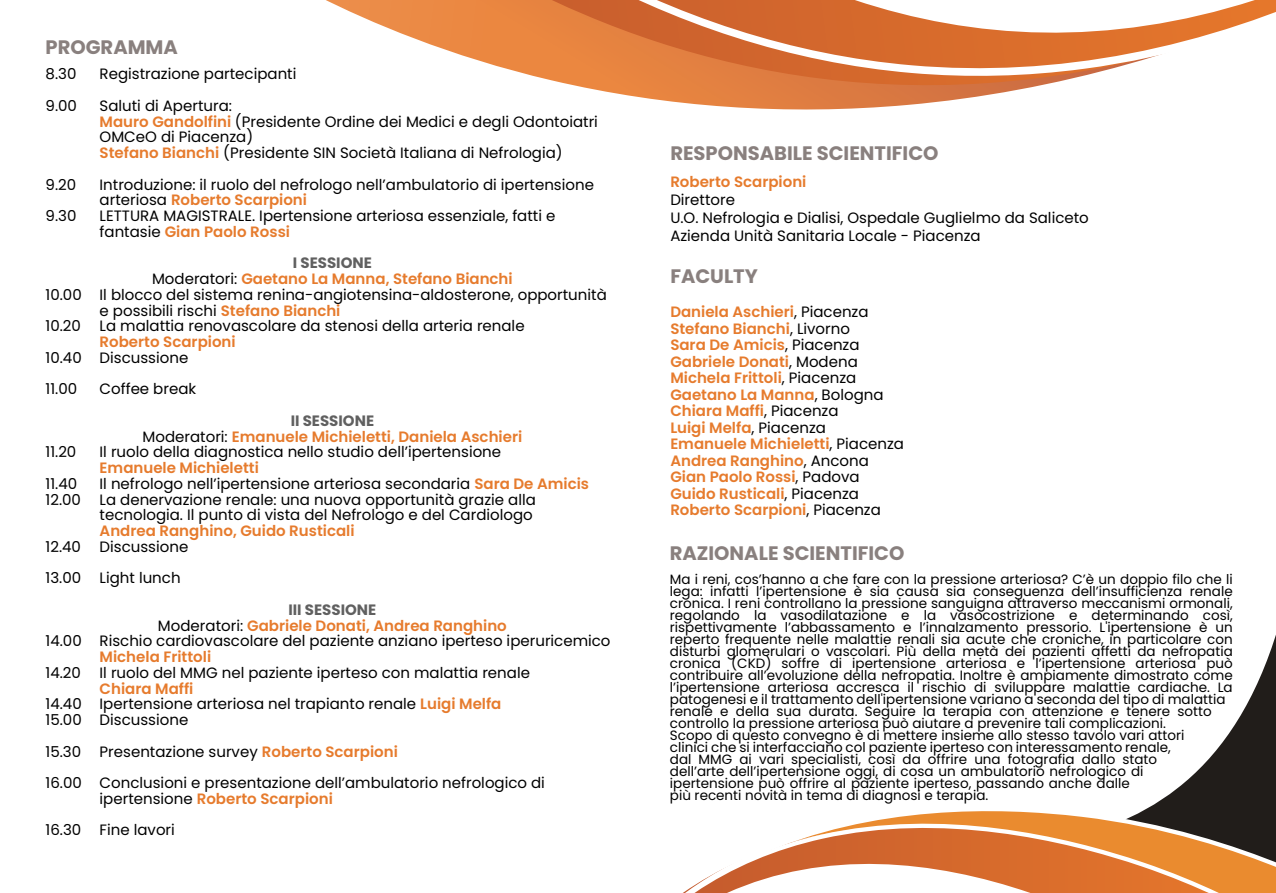
<style>
.page{position:relative;width:1276px;height:893px;background:#fff}
.page>*{position:absolute;margin:0;border:0;box-sizing:border-box;transform-origin:0 0}
.t1{font:700 19.5px "Poppins";color:#89807e}
.t2{font:15px/15.8px "Poppins";color:#000}
.t3{font:600 15px/16.5px "Poppins";color:#e67b2d;text-align:center}
.t4{font:700 15px "Poppins";color:#606060}
.t5{font:13.5px/12px "Poppins";color:#000}
.s1{font-weight:600;color:#e67b2d}
.s2{font-weight:400;color:#000}
.s3{font-weight:700;color:#606060}
</style>
<div class="page">
<svg style="left:1159px;top:638px;width:116px;height:163px"></svg>
<svg style="left:1148px;top:801px;width:127px;height:7px"></svg>
<svg style="left:683px;top:808px;width:592px;height:85px"></svg>
<svg style="left:326px;top:0;width:949px;height:110px"></svg>
<h1 class="t1" style="left:46px;top:36px;width:134px">PROGRAMMA</h1>
<p class="t2" style="left:46px;top:66px;width:32px">8.30</p>
<p class="t2" style="left:100px;top:66px;width:198px">Registrazione partecipanti</p>
<p class="t2" style="left:46px;top:98px;width:33px">9.00</p>
<p class="t2" style="left:100px;top:98px;width:500px">Saluti di Apertura:<br><span class="s1">Mauro Gandolfini</span> (Presidente Ordine dei Medici e degli Odontoiatri OMCeO di Piacenza)<br><span class="s1">Stefano Bianchi</span> (Presidente SIN Società Italiana di Nefrologia)</p>
<p class="t2" style="left:46px;top:176px;width:32px">9.20</p>
<p class="t2" style="left:100px;top:176px;width:496px">Introduzione: il ruolo del nefrologo nell’ambulatorio di ipertensione arteriosa <span class="s1">Roberto Scarpioni</span></p>
<p class="t2" style="left:46px;top:208px;width:32px">9.30</p>
<p class="t2" style="left:100px;top:208px;width:457px">LETTURA MAGISTRALE. Ipertensione arteriosa essenziale, fatti e fantasie <span class="s1">Gian Paolo Rossi</span></p>
<p class="t4" style="left:293px;top:254px;width:81px">I SESSIONE</p>
<p class="t3" style="left:152px;top:271px;width:362px"><span class="s2">Moderatori:</span> Gaetano La Manna, Stefano Bianchi</p>
<p class="t2" style="left:46px;top:287px;width:562px">10.00 Il blocco del sistema renina-angiotensina-aldosterone, opportunità</p>
<p class="t2" style="left:100px;top:302px;width:242px">e possibili rischi <span class="s1">Stefano Bianchi</span></p>
<p class="t2" style="left:46px;top:318px;width:480px">10.20 La malattia renovascolare da stenosi della arteria renale</p>
<p class="t3" style="left:100px;top:334px;width:138px">Roberto Scarpioni</p>
<p class="t2" style="left:46px;top:342px;width:144px;line-height:31.5px">10.40 Discussione<br>11.00</p>
<p class="t2" style="left:100px;top:381px;width:98px">Coffee break</p>
<p class="t3" style="left:142px;top:413px;width:381px;line-height:15.8px"><span class="s3">II SESSIONE<br></span><span class="s2">Moderatori:</span> Emanuele Michieletti, Daniela Aschieri</p>
<p class="t2" style="left:46px;top:444px;width:32px">11.20</p>
<p class="t2" style="left:100px;top:444px;width:403px">Il ruolo della diagnostica nello studio dell’ipertensione</p>
<p class="t3" style="left:100px;top:460px;width:161px">Emanuele Michieletti</p>
<p class="t2" style="left:46px;top:476px;width:33px">11.40</p>
<p class="t2" style="left:100px;top:476px;width:491px">Il nefrologo nell’ipertensione arteriosa secondaria <span class="s1">Sara De Amicis</span></p>
<p class="t2" style="left:46px;top:491px;width:492px">12.00 La denervazione renale: una nuova opportunità grazie alla</p>
<p class="t2" style="left:100px;top:507px;width:435px">tecnologia. Il punto di vista del Nefrologo e del Cardiologo</p>
<p class="t3" style="left:100px;top:523px;width:256px">Andrea Ranghino, Guido Rusticali</p>
<p class="t2" style="left:46px;top:531px;width:144px;line-height:31.5px">12.40 Discussione<br>13.00 Light lunch</p>
<p class="t2" style="left:46px;top:602px;width:566px;text-align:center"><span class="s3">III SESSIONE<br></span>Moderatori: <span class="s1">Gabriele Donati, Andrea Ranghino<br></span>14.00 Rischio cardiovascolare del paziente anziano iperteso iperuricemico</p>
<p class="t3" style="left:100px;top:649px;width:113px">Michela Frittoli</p>
<p class="t2" style="left:46px;top:665px;width:486px">14.20 Il ruolo del MMG nel paziente iperteso con malattia renale</p>
<p class="t2" style="left:46px;top:680px;width:457px;text-indent:54px"><span class="s1">Chiara Maffi<br></span>14.40 Ipertensione arteriosa nel trapianto renale <span class="s1">Luigi Melfa<br></span>15.00 Discussione</p>
<p class="t2" style="left:46px;top:736px;width:501px;line-height:31.5px">15.30 Presentazione survey <span class="s1">Roberto Scarpioni<br></span>16.00 Conclusioni e presentazione dell’ambulatorio nefrologico di</p>
<p class="t2" style="left:46px;top:783px;width:289px;line-height:31.5px;text-indent:54px">ipertensione <span class="s1">Roberto Scarpioni<br></span>16.30 Fine lavori</p>
<h1 class="t1" style="left:670px;top:142px;width:270px">RESPONSABILE SCIENTIFICO</h1>
<p class="t3" style="left:670px;top:174px;width:138px">Roberto Scarpioni</p>
<p class="t2" style="left:670px;top:191px;width:420px;line-height:18px">Direttore<br>U.O. Nefrologia e Dialisi, Ospedale Guglielmo da Saliceto<br>Azienda Unità Sanitaria Locale - Piacenza</p>
<h1 class="t1" style="left:670px;top:265px;width:89px">FACULTY</h1>
<p class="t3" style="left:670px;top:304px;width:235px;text-align:left">Daniela Aschieri<span class="s2">, Piacenza<br></span>Stefano Bianchi<span class="s2">, Livorno<br></span>Sara De Amicis<span class="s2">, Piacenza<br></span>Gabriele Donati<span class="s2">, Modena<br></span>Michela Frittoli<span class="s2">, Piacenza<br></span>Gaetano La Manna<span class="s2">, Bologna<br></span>Chiara Maffi<span class="s2">, Piacenza<br></span>Luigi Melfa<span class="s2">, Piacenza<br></span>Emanuele Michieletti<span class="s2">, Piacenza<br></span>Andrea Ranghino<span class="s2">, Ancona<br></span>Gian Paolo Rossi<span class="s2">, Padova<br></span>Guido Rusticali<span class="s2">, Piacenza<br></span>Roberto Scarpioni<span class="s2">, Piacenza</span></p>
<h1 class="t1" style="left:670px;top:542px;width:236px">RAZIONALE SCIENTIFICO</h1>
<p class="t5" style="left:670px;top:573px;width:564px">Ma i reni, cos’hanno a che fare con la pressione arteriosa? C’è un doppio filo che li lega: infatti l’ipertensione è sia causa sia conseguenza dell’insufficienza renale cronica. I reni controllano la pressione sanguigna attraverso meccanismi ormonali, regolando la vasodilatazione e la vasocostrizione e determinando così, rispettivamente l’abbassamento e l’innalzamento pressorio. L'ipertensione è un reperto frequente nelle malattie renali sia acute che croniche, in particolare con disturbi glomerulari o vascolari. Più della metà dei pazienti affetti da nefropatia cronica (CKD) soffre di ipertensione arteriosa e l’ipertensione arteriosa può contribuire all’evoluzione della nefropatia. Inoltre è ampiamente dimostrato come l’ipertensione arteriosa accresca il rischio di sviluppare malattie cardiache. La patogenesi e il trattamento dell'ipertensione variano a seconda del tipo di malattia renale e della sua durata. Seguire la terapia con attenzione e tenere sotto controllo la pressione arteriosa può aiutare a prevenire tali complicazioni.<br>Scopo di questo convegno è di mettere insieme allo stesso tavolo vari attori<br>clinici che si interfacciano col paziente iperteso con interessamento renale,<br>dal MMG ai vari specialisti, così da offrire una fotografia dallo stato<br>dell’arte dell’ipertensione oggi, di cosa un ambulatorio nefrologico di<br>ipertensione può offrire al paziente iperteso, passando anche dalle<br>più recenti novità in tema di diagnosi e terapia.</p>
</div>
